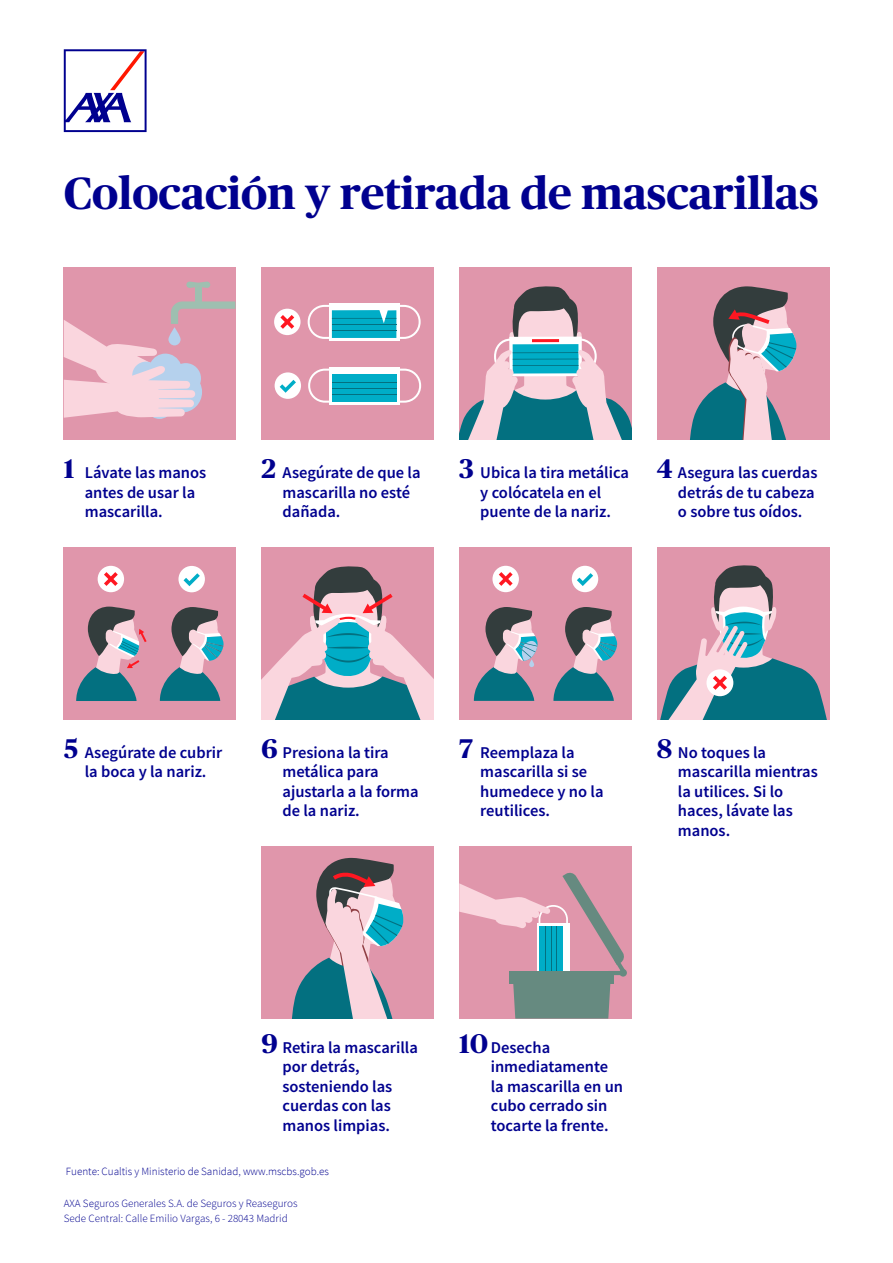
<style>
.page{position:relative;width:893px;height:1263px;background:#fff}
.page>*{position:absolute;margin:0;border:0;box-sizing:border-box;transform-origin:0 0}
.t1{font:700 45px "Publico Headline";color:#00008f}
.t2{font:600 16.5px/19.5px "Source Sans Pro";color:#00008f}
.t3{font:300 11.1px/14.2px "Source Sans Pro";color:#00008f}
.s1{font-family:"Publico Headline";font-weight:700;font-size:27px}
</style>
<div class="page">
<svg style="left:64px;top:49px;width:83px;height:83px"></svg>
<div style="left:459px;top:268px;width:172px;height:172px;background:#e096ab"></div>
<svg style="left:459px;top:286px;width:172px;height:154px"></svg>
<div style="left:261px;top:547px;width:173px;height:172px;background:#e096ab"></div>
<svg style="left:261px;top:566px;width:173px;height:153px"></svg>
<div style="left:261px;top:846px;width:173px;height:172px;background:#e096ab"></div>
<svg style="left:292px;top:858px;width:111px;height:160px"></svg>
<div style="left:657px;top:268px;width:172px;height:172px;background:#e096ab"></div>
<svg style="left:690px;top:286px;width:106px;height:154px"></svg>
<div style="left:64px;top:268px;width:172px;height:172px;background:#e096ab"></div>
<div style="left:195px;top:287px;width:6px;height:17px;background:#9ebfb0"></div>
<svg style="left:186px;top:281px;width:24px;height:7px"></svg>
<svg style="left:64px;top:301px;width:171px;height:118px"></svg>
<div style="left:657px;top:547px;width:172px;height:173px;background:#e096ab"></div>
<svg style="left:660px;top:565px;width:167px;height:154px"></svg>
<div style="left:459px;top:846px;width:173px;height:172px;background:#e096ab"></div>
<svg style="left:459px;top:872px;width:167px;height:147px"></svg>
<div style="left:510px;top:971px;width:104px;height:12px;background:#668a80"></div>
<div style="left:261px;top:268px;width:173px;height:172px;background:#e096ab"></div>
<div style="left:329px;top:303px;width:71px;height:38px;background:#fff"></div>
<svg style="left:308px;top:305px;width:113px;height:34px"></svg>
<hr style="left:332px;top:324px;width:64px;height:1px;background:#037080">
<hr style="left:332px;top:330px;width:64px;height:1px;background:#037080">
<div style="left:274px;top:309px;width:27px;height:26px;background:#fff;border-radius:50%"></div>
<svg style="left:280px;top:315px;width:14px;height:14px"></svg>
<svg style="left:308px;top:369px;width:21px;height:34px"></svg>
<svg style="left:400px;top:369px;width:21px;height:34px"></svg>
<div style="left:329px;top:367px;width:71px;height:37px;background:#fff"></div>
<div style="left:332px;top:374px;width:65px;height:28px;background:#00adc7"></div>
<hr style="left:332px;top:382px;width:65px;height:1px;background:#037080">
<hr style="left:332px;top:388px;width:65px;height:1px;background:#037080">
<hr style="left:332px;top:394px;width:65px;height:1px;background:#037080">
<div style="left:275px;top:372px;width:26px;height:27px;background:#fff;border-radius:50%"></div>
<svg style="left:280px;top:380px;width:16px;height:13px"></svg>
<div style="left:459px;top:547px;width:172px;height:172px;background:#e096ab"></div>
<div style="left:572px;top:566px;width:26px;height:26px;background:#fff;border-radius:50%"></div>
<svg style="left:577px;top:573px;width:16px;height:13px"></svg>
<div style="left:492px;top:566px;width:27px;height:26px;background:#fff;border-radius:50%"></div>
<svg style="left:499px;top:572px;width:14px;height:14px"></svg>
<svg style="left:553px;top:607px;width:64px;height:94px"></svg>
<svg style="left:474px;top:607px;width:64px;height:94px"></svg>
<div style="left:64px;top:547px;width:172px;height:172px;background:#e096ab"></div>
<div style="left:178px;top:566px;width:27px;height:26px;background:#fff;border-radius:50%"></div>
<svg style="left:184px;top:573px;width:16px;height:13px"></svg>
<div style="left:98px;top:566px;width:26px;height:26px;background:#fff;border-radius:50%"></div>
<svg style="left:104px;top:572px;width:14px;height:14px"></svg>
<svg style="left:160px;top:607px;width:64px;height:94px"></svg>
<svg style="left:76px;top:606px;width:71px;height:95px"></svg>
<h1 class="t1" style="left:64px;top:161px;width:756px">Colocación y retirada de mascarillas</h1>
<p class="t2" style="left:85px;top:463px;width:123px;text-indent:-21px"><span class="s1">1</span> Lávate las manos antes de usar la mascarilla.</p>
<p class="t2" style="left:459px;top:463px;width:171px;text-align:center"><span class="s1">3</span> Ubica la tira metálica y colócatela en el puente de la nariz.</p>
<p class="t2" style="left:678px;top:463px;width:141px;text-indent:-21px"><span class="s1">4</span> Asegura las cuerdas detrás de tu cabeza o sobre tus oídos.</p>
<p class="t2" style="left:282px;top:463px;width:140px;text-indent:-21px"><span class="s1">2</span> Asegúrate de que la mascarilla no esté dañada.</p>
<p class="t2" style="left:64px;top:742px;width:160px;text-align:center"><span class="s1">5</span> Asegúrate de cubrir la boca y la nariz.</p>
<p class="t2" style="left:480px;top:742px;width:125px;text-indent:-21px"><span class="s1">7</span> Reemplaza la mascarilla si se humedece y no la reutilices.</p>
<p class="t2" style="left:678px;top:742px;width:141px;text-indent:-21px"><span class="s1">8</span> No toques la mascarilla mientras la utilices. Si lo haces, lávate las manos.</p>
<p class="t2" style="left:282px;top:742px;width:138px;text-indent:-21px"><span class="s1">6</span> Presiona la tira metálica para ajustarla a la forma de la nariz.</p>
<p class="t2" style="left:282px;top:1037px;width:137px;text-indent:-21px"><span class="s1">9</span> Retira la mascarilla por detrás, sosteniendo las cuerdas con las manos limpias.</p>
<p class="t3" style="left:66px;top:1164px;width:265px">Fuente: Cualtis y Ministerio de Sanidad, www.mscbs.gob.es</p>
<p class="t3" style="left:64px;top:1196px;width:235px">AXA Seguros Generales S.A. de Seguros y Reaseguros<br>Sede Central: Calle Emilio Vargas, 6 - 28043 Madrid</p>
<p class="t2" style="left:491px;top:1037px;width:134px;text-indent:-32px"><span class="s1">10</span>Desecha inmediatamente la mascarilla en un cubo cerrado sin tocarte la frente.</p>
</div>
